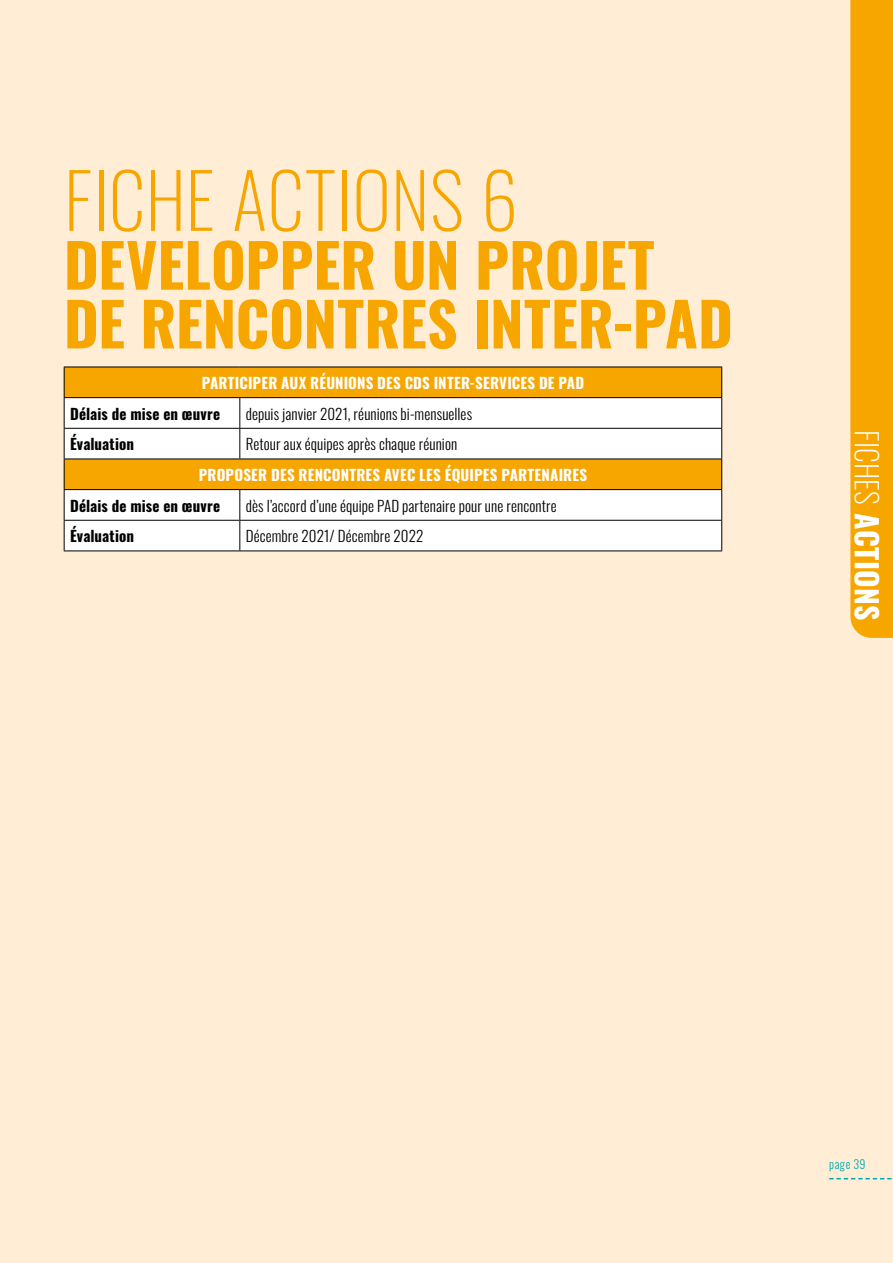
<style>
.page{position:relative;width:893px;height:1263px;background:#ffeed5}
.page>*{position:absolute;margin:0;border:0;box-sizing:border-box;transform-origin:0 0}
.t1{font:200 75px "Oswald";color:#f7a600}
.t2{font:700 60px/58.8px "Oswald";letter-spacing:-.005em;color:#f7a600}
.t3{font:700 30px "Oswald";letter-spacing:.005em;color:#fff}
.t4{font:300 15px "Oswald";letter-spacing:.005em;color:#000}
.t5{font:700 15px "Oswald";letter-spacing:.015em;color:#fff}
.t6{font:700 15px "Oswald";letter-spacing:.005em;color:#000}
.t7{font:300 12px "Oswald";letter-spacing:.04em;color:#00a8b0}
.s1{font-weight:200}
</style>
<div class="page">
<div style="left:64px;top:367px;width:658px;height:31px;background:#f7a600"></div>
<div style="left:65px;top:398px;width:656px;height:152px;background:#fff"></div>
<div style="left:64px;top:459px;width:658px;height:31px;background:#f7a600"></div>
<hr style="left:64px;top:367px;width:176px;height:1px;background:#000">
<hr style="left:64px;top:367px;width:1px;height:30px;background:#000">
<hr style="left:240px;top:367px;width:482px;height:1px;background:#000">
<hr style="left:721px;top:367px;width:1px;height:30px;background:#000">
<hr style="left:64px;top:397px;width:176px;height:1px;background:#000">
<hr style="left:64px;top:398px;width:1px;height:30px;background:#000">
<hr style="left:240px;top:397px;width:482px;height:1px;background:#000">
<hr style="left:239px;top:398px;width:1px;height:30px;background:#000">
<hr style="left:721px;top:398px;width:1px;height:30px;background:#000">
<hr style="left:64px;top:428px;width:176px;height:1px;background:#000">
<hr style="left:64px;top:429px;width:1px;height:30px;background:#000">
<hr style="left:240px;top:428px;width:482px;height:1px;background:#000">
<hr style="left:239px;top:429px;width:1px;height:30px;background:#000">
<hr style="left:721px;top:429px;width:1px;height:30px;background:#000">
<hr style="left:64px;top:489px;width:176px;height:1px;background:#000">
<hr style="left:64px;top:490px;width:1px;height:30px;background:#000">
<hr style="left:240px;top:489px;width:482px;height:1px;background:#000">
<hr style="left:239px;top:490px;width:1px;height:30px;background:#000">
<hr style="left:721px;top:490px;width:1px;height:30px;background:#000">
<hr style="left:64px;top:520px;width:176px;height:1px;background:#000">
<svg style="left:64px;top:521px;width:1px;height:29px"></svg>
<hr style="left:240px;top:520px;width:482px;height:1px;background:#000">
<svg style="left:239px;top:521px;width:1px;height:29px"></svg>
<svg style="left:721px;top:521px;width:1px;height:29px"></svg>
<hr style="left:64px;top:459px;width:176px;height:1px;background:#000">
<hr style="left:64px;top:459px;width:1px;height:30px;background:#000">
<hr style="left:240px;top:459px;width:482px;height:1px;background:#000">
<hr style="left:721px;top:459px;width:1px;height:30px;background:#000">
<hr style="left:64px;top:550px;width:176px;height:1px;background:#000">
<hr style="left:240px;top:550px;width:482px;height:1px;background:#000">
<div style="left:850px;top:0;width:43px;height:638px;background:#f7a600"></div>
<svg style="left:829px;top:1178px;width:63px;height:1px"></svg>
<h1 class="t1" style="left:64px;top:134px;width:456px">FICHE ACTIONS 6</h1>
<h2 class="t2" style="left:64px;top:240px;width:671px">DEVELOPPER UN PROJET<br>DE RENCONTRES INTER-PAD</h2>
<p class="t5" style="left:202px;top:375px;width:384px">PARTICIPER AUX RÉUNIONS DES CDS INTER-SERVICES DE PAD</p>
<p class="t6" style="left:70px;top:406px;width:152px">Délais de mise en œuvre</p>
<p class="t4" style="left:246px;top:400px;width:228px">depuis janvier 2021, réunions bi-mensuelles</p>
<p class="t6" style="left:70px;top:436px;width:65px">Évaluation</p>
<p class="t4" style="left:246px;top:431px;width:213px">Retour aux équipes après chaque réunion</p>
<p class="t5" style="left:199px;top:467px;width:390px">PROPOSER DES RENCONTRES AVEC LES ÉQUIPES PARTENAIRES</p>
<p class="t6" style="left:70px;top:498px;width:152px">Délais de mise en œuvre</p>
<p class="t4" style="left:246px;top:492px;width:312px">dès l’accord d’une équipe PAD partenaire pour une rencontre</p>
<p class="t6" style="left:70px;top:528px;width:65px">Évaluation</p>
<p class="t4" style="left:246px;top:523px;width:179px">Décembre 2021/ Décembre 2022</p>
<h3 class="t3" style="left:883px;top:430px;width:192px;rotate:90deg"><span class="s1">FICHES</span> ACTIONS</h3>
<p class="t7" style="left:829px;top:1154px;width:38px">page 39</p>
</div>
